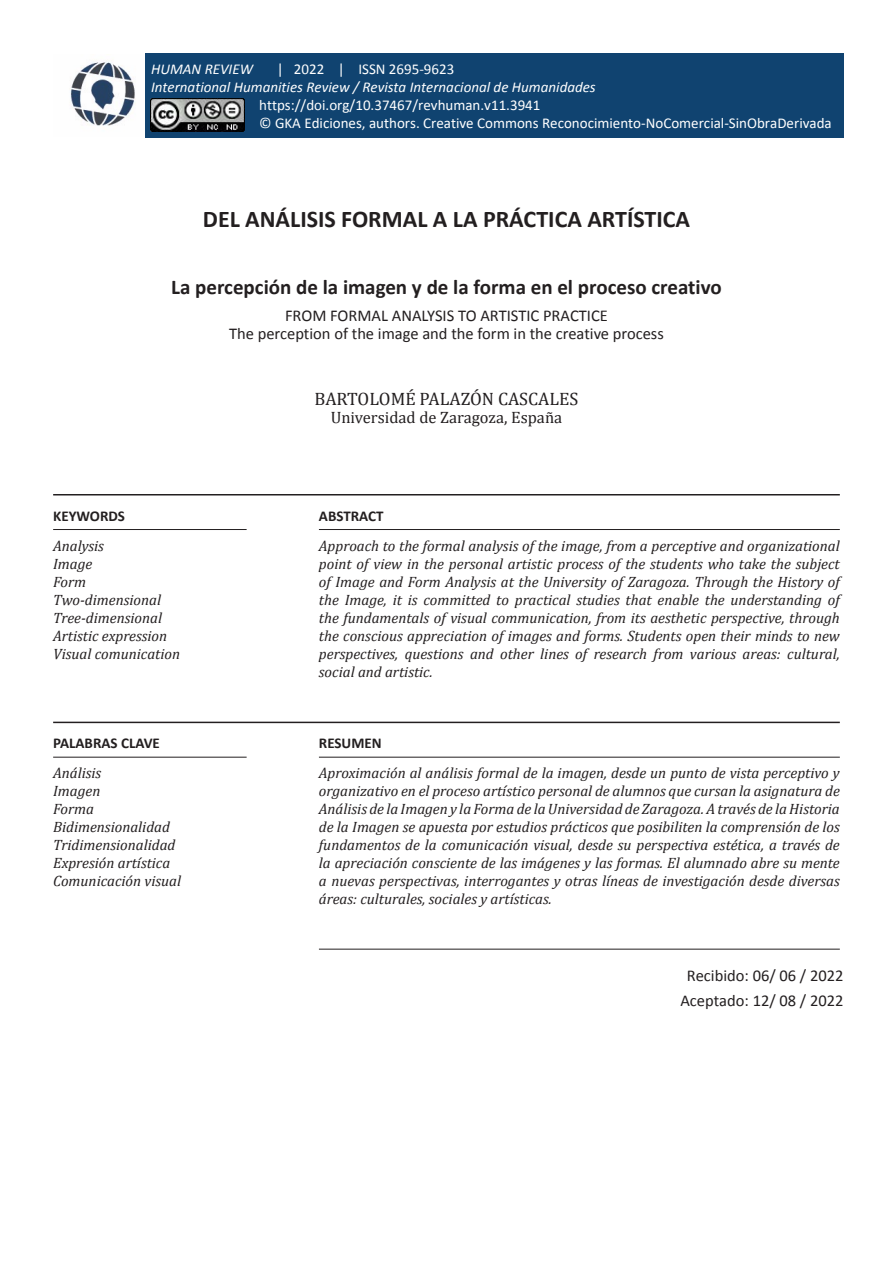
<style>
.page{position:relative;width:893px;height:1263px;background:#fff}
.page>*{position:absolute;margin:0;border:0;box-sizing:border-box;transform-origin:0 0}
.Titulo_Artículo{font:700 24px "Calibri";color:#231f20}
.Subtitulo_Artículo{font:700 21px "Calibri";color:#231f20}
.Autor{font:18px "Cambria";color:#231f20}
.Titulo_Ingles{font:16.5px "Calibri";color:#231f20}
.DATE-HOME{font:16.5px/24.6px "Calibri";color:#231f20;text-align:center}
.Cita{font:16.5px "Cambria";color:#231f20}
.CONTENT-HOME{font:italic 15px/18px "Cambria";color:#231f20;text-align:justify}
.t1{font:15px "Calibri";color:#fff}
.t2{font:italic 15px "Calibri";color:#fff}
.WORDS-HOME{font:700 15px "Calibri";color:#231f20}
</style>
<div class="page">
<hr style="left:53px;top:494px;width:787px;height:1px;background:#231f20">
<hr style="left:53px;top:722px;width:787px;height:1px;background:#231f20">
<hr style="left:53px;top:529px;width:194px;height:1px;background:#231f20">
<hr style="left:53px;top:757px;width:194px;height:1px;background:#231f20">
<hr style="left:319px;top:529px;width:521px;height:1px;background:#231f20">
<hr style="left:319px;top:757px;width:521px;height:1px;background:#231f20">
<hr style="left:319px;top:949px;width:521px;height:1px;background:#231f20">
<img style="left:70px;top:55px;width:76px;height:82px">
<div style="left:146px;top:53px;width:698px;height:85px;background:#104370"></div>
<img style="left:150px;top:98px;width:95px;height:34px">
<p class="t2" style="left:151px;top:60px;width:103px">HUMAN REVIEW</p>
<p class="t1" style="left:277px;top:60px;width:179px">| 2022 | ISSN 2695-9623</p>
<p class="t2" style="left:151px;top:78px;width:446px">International Humanities Review / Revista Internacional de Humanidades</p>
<p class="t1" style="left:259px;top:96px;width:283px">https://doi.org/10.37467/revhuman.v11.3941</p>
<p class="t1" style="left:259px;top:113px;width:574px">© GKA Ediciones, authors. Creative Commons Reconocimiento-NoComercial-SinObraDerivada</p>
<p class="Titulo_Artículo" style="left:203px;top:202px;width:489px">DEL ANÁLISIS FORMAL A LA PRÁCTICA ARTÍSTICA</p>
<p class="Subtitulo_Artículo" style="left:171px;top:272px;width:552px">La percepción de la imagen y de la forma en el proceso creativo</p>
<p class="Titulo_Ingles" style="left:285px;top:305px;width:324px">FROM FORMAL ANALYSIS TO ARTISTIC PRACTICE</p>
<p class="Titulo_Ingles" style="left:229px;top:323px;width:436px">The perception of the image and the form in the creative process</p>
<p class="WORDS-HOME" style="left:53px;top:505px;width:73px">KEYWORDS</p>
<p class="CONTENT-HOME" style="left:53px;top:536px;width:52px">Analysis</p>
<p class="CONTENT-HOME" style="left:53px;top:554px;width:41px">Image</p>
<p class="CONTENT-HOME" style="left:53px;top:572px;width:35px">Form</p>
<p class="CONTENT-HOME" style="left:53px;top:590px;width:109px">Two-dimensional</p>
<p class="CONTENT-HOME" style="left:53px;top:608px;width:110px">Tree-dimensional</p>
<p class="CONTENT-HOME" style="left:53px;top:626px;width:116px">Artistic expression</p>
<p class="CONTENT-HOME" style="left:53px;top:644px;width:128px">Visual comunication</p>
<p class="WORDS-HOME" style="left:53px;top:733px;width:108px">PALABRAS CLAVE</p>
<p class="CONTENT-HOME" style="left:53px;top:763px;width:50px">Análisis</p>
<p class="CONTENT-HOME" style="left:53px;top:781px;width:49px">Imagen</p>
<p class="CONTENT-HOME" style="left:53px;top:799px;width:43px">Forma</p>
<p class="CONTENT-HOME" style="left:53px;top:817px;width:118px">Bidimensionalidad</p>
<p class="CONTENT-HOME" style="left:53px;top:835px;width:124px">Tridimensionalidad</p>
<p class="CONTENT-HOME" style="left:53px;top:853px;width:119px">Expresión artística</p>
<p class="CONTENT-HOME" style="left:53px;top:871px;width:129px">Comunicación visual</p>
<p class="Autor" style="left:315px;top:388px;width:265px">BARTOLOMÉ PALAZÓN CASCALES</p>
<p class="Cita" style="left:331px;top:407px;width:233px">Universidad de Zaragoza, España</p>
<p class="WORDS-HOME" style="left:319px;top:505px;width:66px">ABSTRACT</p>
<p class="CONTENT-HOME" style="left:319px;top:536px;width:522px">Approach to the formal analysis of the image, from a perceptive and organizational point of view in the personal artistic process of the students who take the subject of Image and Form Analysis at the University of Zaragoza. Through the History of the Image, it is committed to practical studies that enable the understanding of the fundamentals of visual communication, from its aesthetic perspective, through the conscious appreciation of images and forms. Students open their minds to new perspectives, questions and other lines of research from various areas: cultural, social and artistic.</p>
<p class="WORDS-HOME" style="left:319px;top:733px;width:64px">RESUMEN</p>
<p class="CONTENT-HOME" style="left:319px;top:763px;width:522px">Aproximación al análisis formal de la imagen, desde un punto de vista perceptivo y organizativo en el proceso artístico personal de alumnos que cursan la asignatura de Análisis de la Imagen y la Forma de la Universidad de Zaragoza. A través de la Historia de la Imagen se apuesta por estudios prácticos que posibiliten la comprensión de los fundamentos de la comunicación visual, desde su perspectiva estética, a través de la apreciación consciente de las imágenes y las formas. El alumnado abre su mente a nuevas perspectivas, interrogantes y otras líneas de investigación desde diversas áreas: culturales, sociales y artísticas.</p>
<p class="DATE-HOME" style="left:680px;top:963px;width:165px">Recibido: 06/ 06 / 2022<br>Aceptado: 12/ 08 / 2022</p>
</div>
